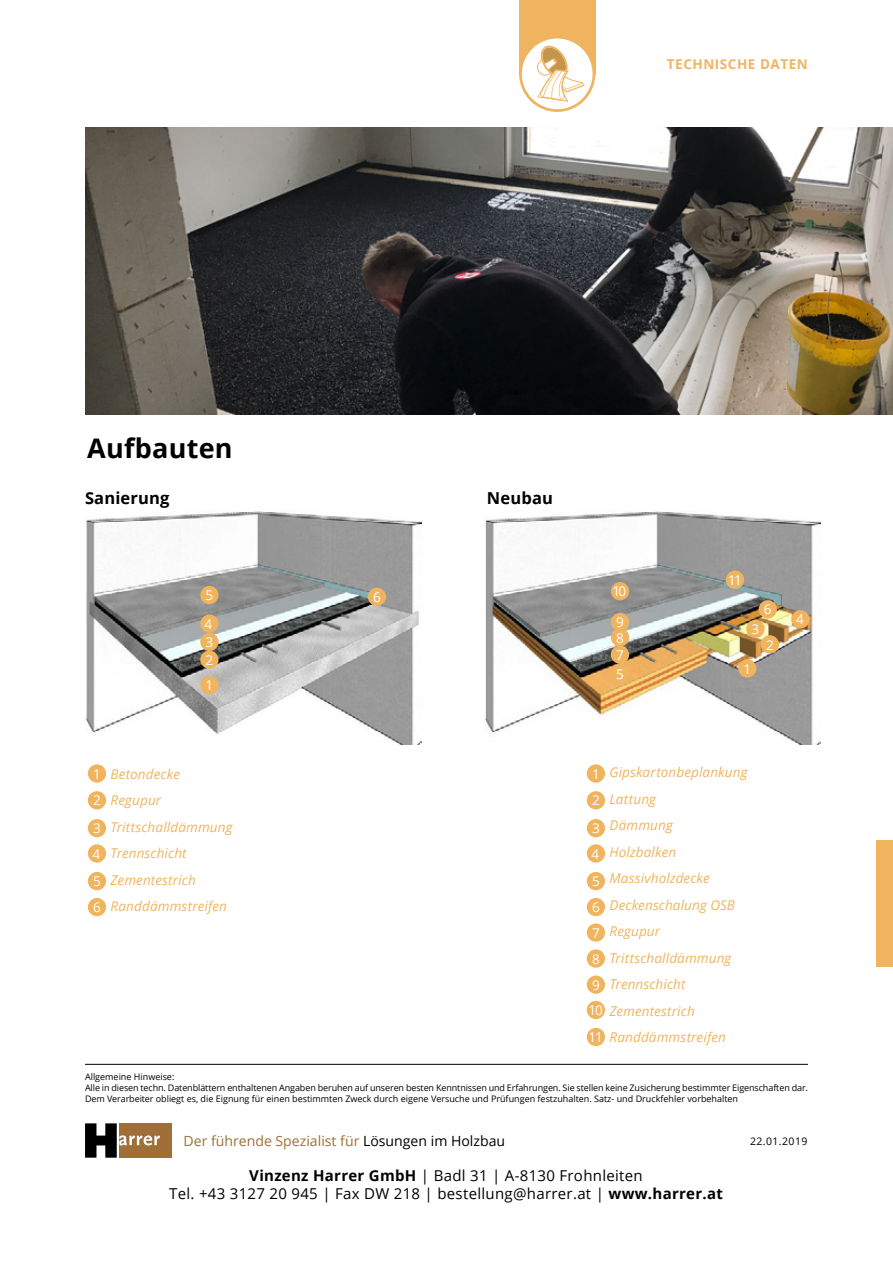
<style>
.page{position:relative;width:893px;height:1263px;background:#fff}
.page>*{position:absolute;margin:0;border:0;box-sizing:border-box;transform-origin:0 0}
.t1{font:700 27px "Open Sans";letter-spacing:.01em;color:#000}
.t2{font:700 16.5px "Open Sans";letter-spacing:.01em;color:#000}
.t3{font:15px/18px "Open Sans";letter-spacing:.02em;color:#000;text-align:center}
.t4{font:14.1px "Open Sans";color:#a06e37}
.t5{font:italic 13.5px/26.5px "Open Sans";letter-spacing:.01em;color:#f0b45f}
.t6{font:13.5px/27.3px "Open Sans";letter-spacing:-.1em;color:#fff}
.t7{font:700 13.5px "Open Sans";letter-spacing:.04em;color:#f0b45f}
.t8{font:10.5px "Open Sans";letter-spacing:.04em;color:#000}
.t9{font:9px/10.8px "Open Sans";letter-spacing:-.01em;color:#000}
.s1{color:#000}
.s2{font-weight:700}
</style>
<div class="page">
<hr style="left:85px;top:1064px;width:723px;height:1px;background:#000">
<div style="left:119px;top:1123px;width:53px;height:35px;background:#a06e37"></div>
<svg style="left:85px;top:1123px;width:75px;height:35px"></svg>
<div style="left:519px;top:0;width:76px;height:75px;background:#f0b45f"></div>
<svg style="left:519px;top:36px;width:76px;height:76px"></svg>
<svg style="left:537px;top:44px;width:48px;height:58px"></svg>
<div style="left:876px;top:840px;width:17px;height:127px;background:#f0b45f"></div>
<img style="left:86px;top:511px;width:335px;height:234px">
<div style="left:200px;top:676px;width:19px;height:18px;background:#f0b45f;border-radius:50%"></div>
<div style="left:200px;top:650px;width:19px;height:19px;background:#f0b45f;border-radius:50%"></div>
<div style="left:200px;top:633px;width:19px;height:18px;background:#f0b45f;border-radius:50%"></div>
<div style="left:200px;top:614px;width:19px;height:19px;background:#f0b45f;border-radius:50%"></div>
<div style="left:200px;top:586px;width:19px;height:18px;background:#f0b45f;border-radius:50%"></div>
<div style="left:368px;top:588px;width:18px;height:18px;background:#f0b45f;border-radius:50%"></div>
<img style="left:485px;top:511px;width:336px;height:234px">
<div style="left:611px;top:664px;width:18px;height:19px;background:#f0b45f;border-radius:50%"></div>
<div style="left:611px;top:645px;width:18px;height:19px;background:#f0b45f;border-radius:50%"></div>
<div style="left:611px;top:628px;width:18px;height:18px;background:#f0b45f;border-radius:50%"></div>
<div style="left:611px;top:613px;width:18px;height:18px;background:#f0b45f;border-radius:50%"></div>
<div style="left:611px;top:582px;width:18px;height:18px;background:#f0b45f;border-radius:50%"></div>
<div style="left:738px;top:659px;width:18px;height:18px;background:#f0b45f;border-radius:50%"></div>
<div style="left:761px;top:635px;width:18px;height:18px;background:#f0b45f;border-radius:50%"></div>
<div style="left:791px;top:610px;width:19px;height:18px;background:#f0b45f;border-radius:50%"></div>
<div style="left:746px;top:620px;width:19px;height:18px;background:#f0b45f;border-radius:50%"></div>
<div style="left:759px;top:600px;width:18px;height:18px;background:#f0b45f;border-radius:50%"></div>
<div style="left:726px;top:571px;width:18px;height:18px;background:#f0b45f;border-radius:50%"></div>
<div style="left:88px;top:764px;width:18px;height:19px;background:#f0b45f;border-radius:50%"></div>
<div style="left:88px;top:791px;width:18px;height:18px;background:#f0b45f;border-radius:50%"></div>
<div style="left:88px;top:819px;width:18px;height:18px;background:#f0b45f;border-radius:50%"></div>
<div style="left:88px;top:844px;width:18px;height:19px;background:#f0b45f;border-radius:50%"></div>
<div style="left:88px;top:872px;width:18px;height:18px;background:#f0b45f;border-radius:50%"></div>
<div style="left:88px;top:898px;width:18px;height:18px;background:#f0b45f;border-radius:50%"></div>
<div style="left:587px;top:764px;width:18px;height:19px;background:#f0b45f;border-radius:50%"></div>
<div style="left:587px;top:791px;width:18px;height:18px;background:#f0b45f;border-radius:50%"></div>
<div style="left:587px;top:819px;width:18px;height:18px;background:#f0b45f;border-radius:50%"></div>
<div style="left:587px;top:844px;width:18px;height:19px;background:#f0b45f;border-radius:50%"></div>
<div style="left:587px;top:872px;width:18px;height:18px;background:#f0b45f;border-radius:50%"></div>
<div style="left:587px;top:898px;width:18px;height:18px;background:#f0b45f;border-radius:50%"></div>
<div style="left:587px;top:923px;width:18px;height:19px;background:#f0b45f;border-radius:50%"></div>
<div style="left:587px;top:949px;width:18px;height:19px;background:#f0b45f;border-radius:50%"></div>
<div style="left:587px;top:975px;width:18px;height:19px;background:#f0b45f;border-radius:50%"></div>
<div style="left:587px;top:1001px;width:18px;height:18px;background:#f0b45f;border-radius:50%"></div>
<div style="left:587px;top:1028px;width:18px;height:18px;background:#f0b45f;border-radius:50%"></div>
<img style="left:85px;top:128px;width:808px;height:287px">
<h3 class="t7" style="left:667px;top:55px;width:142px">TECHNISCHE DATEN</h3>
<h1 class="t1" style="left:87px;top:429px;width:147px">Aufbauten</h1>
<h2 class="t2" style="left:85px;top:486px;width:86px">Sanierung</h2>
<h2 class="t2" style="left:487px;top:486px;width:68px">Neubau</h2>
<h3 class="t6" style="left:206px;top:581px;width:9px">5</h3>
<h3 class="t6" style="left:373px;top:583px;width:9px">6</h3>
<h3 class="t6" style="left:204px;top:610px;width:9px">4</h3>
<h3 class="t6" style="left:206px;top:628px;width:9px">3</h3>
<h3 class="t6" style="left:206px;top:646px;width:9px">2</h3>
<h3 class="t6" style="left:206px;top:671px;width:9px">1</h3>
<h3 class="t6" style="left:612px;top:577px;width:15px">10</h3>
<h3 class="t6" style="left:616px;top:608px;width:9px">9</h3>
<h3 class="t6" style="left:616px;top:624px;width:9px">8</h3>
<h3 class="t6" style="left:616px;top:641px;width:9px">7</h3>
<h3 class="t6" style="left:616px;top:660px;width:9px">5</h3>
<h3 class="t6" style="left:728px;top:566px;width:15px">11</h3>
<h3 class="t6" style="left:764px;top:596px;width:9px">6</h3>
<h3 class="t6" style="left:752px;top:615px;width:9px">3</h3>
<h3 class="t6" style="left:766px;top:631px;width:9px">2</h3>
<h3 class="t6" style="left:743px;top:655px;width:9px">1</h3>
<h3 class="t6" style="left:796px;top:606px;width:9px">4</h3>
<h3 class="t6" style="left:93px;top:760px;width:9px;text-align:justify">1<br>2<br>3</h3>
<h3 class="t6" style="left:92px;top:839px;width:10px">4<br>5</h3>
<h3 class="t6" style="left:93px;top:893px;width:9px">6</h3>
<h3 class="t5" style="left:609px;top:759px;width:140px">Gipskartonbeplankung<br>Lattung<br>Dämmung<br>Holzbalken<br>Massivholzdecke<br>Deckenschalung OSB<br>Regupur<br>Trittschalldämmung<br>Trennschicht<br>Zementestrich<br>Randdämmstreifen</h3>
<h3 class="t5" style="left:111px;top:760px;width:123px">Betondecke<br>Regupur<br>Trittschalldämmung<br>Trennschicht<br>Zementestrich<br>Randdämmstreifen</h3>
<h3 class="t6" style="left:592px;top:760px;width:9px;text-align:justify">1<br>2<br>3</h3>
<h3 class="t6" style="left:591px;top:839px;width:10px">4<br>5</h3>
<h3 class="t6" style="left:588px;top:894px;width:16px;line-height:25.7px">6<br>7<br>8<br>9<br>10</h3>
<h3 class="t6" style="left:588px;top:1023px;width:16px">11</h3>
<p class="t9" style="left:85px;top:1071px;width:724px">Allgemeine Hinweise:<br>Alle in diesen techn. Datenblättern enthaltenen Angaben beruhen auf unseren besten Kenntnissen und Erfahrungen. Sie stellen keine Zusicherung bestimmter Eigenschaften dar.<br>Dem Verarbeiter obliegt es, die Eignung für einen bestimmten Zweck durch eigene Versuche und Prüfungen festzuhalten. Satz- und Druckfehler vorbehalten</p>
<h3 class="t4" style="left:184px;top:1131px;width:323px">Der führende Spezialist für <span class="s1">Lösungen im Holzbau</span></h3>
<h3 class="t3" style="left:169px;top:1166px;width:555px"><span class="s2">Vinzenz Harrer GmbH</span> | Badl 31 | A-8130 Frohnleiten<br>Tel. +43 3127 20 945 | Fax DW 218 | bestellung@harrer.at | <span class="s2">www.harrer.at</span></h3>
<p class="t8" style="left:750px;top:1134px;width:59px">22.01.2019</p>
</div>
